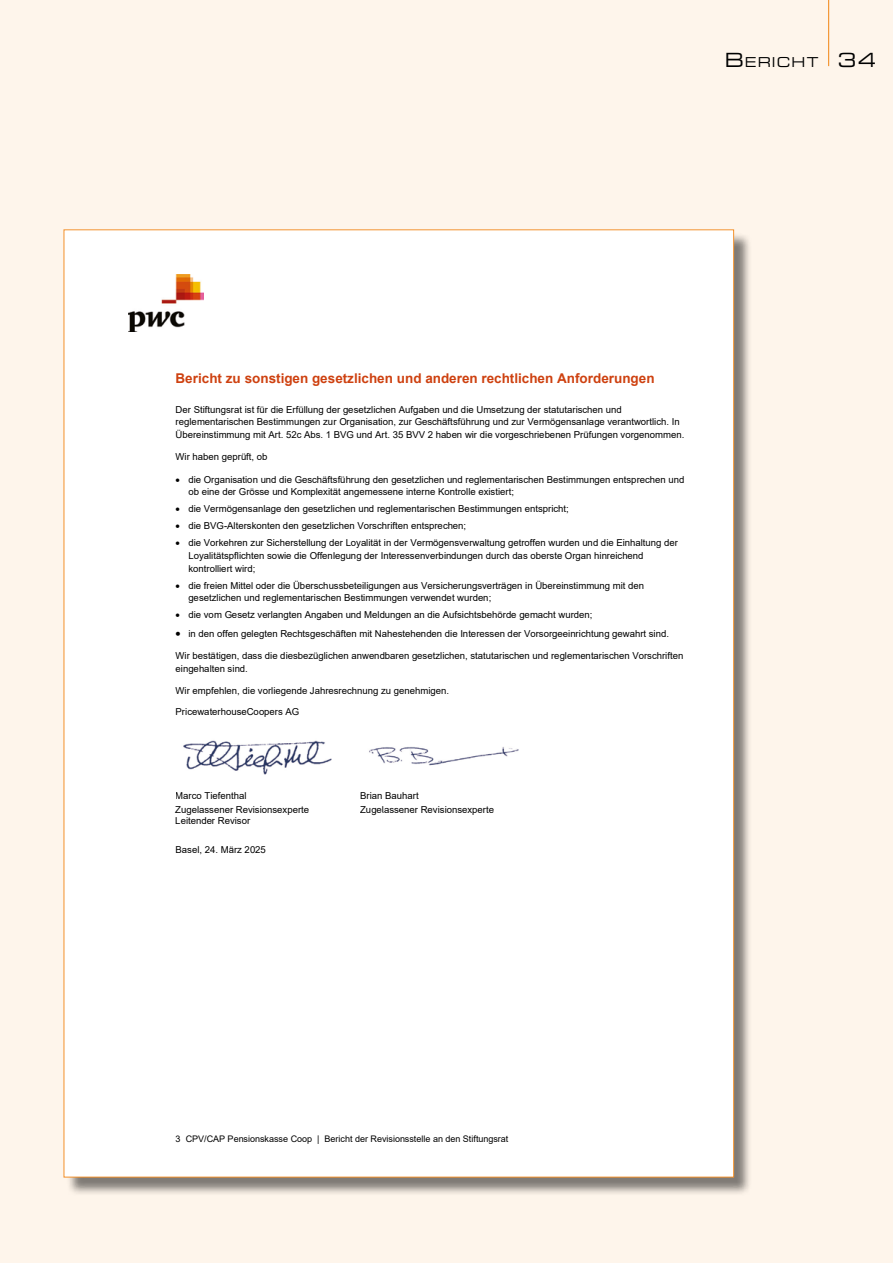
<style>
.page{position:relative;width:893px;height:1263px;background:#fef5eb}
.page>*{position:absolute;margin:0;border:0;box-sizing:border-box;transform-origin:0 0}
.t1{font:expanded 13.65px "Square 721 BT";letter-spacing:.085em;color:#000}
.t2{font:700 13.5px "Arial";color:#ce4110}
.t3{font:9.6px/12.9px "Arial";letter-spacing:-.005em;color:#000}
.t4{font:9px "Arial";letter-spacing:-.005em;color:#000}
.s1{font-size:19.5px}
</style>
<div class="page">
<hr style="left:828px;top:0;width:1px;height:66px;background:#f3912b">
<div style="left:66px;top:232px;width:686px;height:964px;background:#000;opacity:.5"></div>
<div style="left:64px;top:230px;width:670px;height:947px;background:#fff"></div>
<img style="left:128px;top:275px;width:75px;height:57px">
<img style="left:369px;top:747px;width:150px;height:19px">
<img style="left:183px;top:740px;width:149px;height:35px">
<h1 class="t1" style="left:725px;top:53px;width:153px"><span class="s1">B</span>ERICHT <span class="s1">34</span></h1>
<h2 class="t2" style="left:176px;top:369px;width:480px">Bericht zu sonstigen gesetzlichen und anderen rechtlichen Anforderungen</h2>
<p class="t3" style="left:176px;top:403px;width:510px">Der Stiftungsrat ist für die Erfüllung der gesetzlichen Aufgaben und die Umsetzung der statutarischen und reglementarischen Bestimmungen zur Organisation, zur Geschäftsführung und zur Vermögensanlage verantwortlich. In<br>Übereinstimmung mit Art. 52c Abs. 1 BVG und Art. 35 BVV 2 haben wir die vorgeschriebenen Prüfungen vorgenommen.</p>
<p class="t3" style="left:176px;top:450px;width:93px">Wir haben geprüft, ob</p>
<p class="t3" style="left:188px;top:473px;width:498px">die Organisation und die Geschäftsführung den gesetzlichen und reglementarischen Bestimmungen entsprechen und ob eine der Grösse und Komplexität angemessene interne Kontrolle existiert;</p>
<p class="t3" style="left:188px;top:500px;width:491px;line-height:16.8px">die Vermögensanlage den gesetzlichen und reglementarischen Bestimmungen entspricht;<br>die BVG-Alterskonten den gesetzlichen Vorschriften entsprechen;<br>die Vorkehren zur Sicherstellung der Loyalität in der Vermögensverwaltung getroffen wurden und die Einhaltung der</p>
<p class="t3" style="left:188px;top:549px;width:457px">Loyalitätspflichten sowie die Offenlegung der Interessenverbindungen durch das oberste Organ hinreichend kontrolliert wird;</p>
<p class="t3" style="left:188px;top:579px;width:457px">die freien Mittel oder die Überschussbeteiligungen aus Versicherungsverträgen in Übereinstimmung mit den gesetzlichen und reglementarischen Bestimmungen verwendet wurden;</p>
<p class="t3" style="left:188px;top:606px;width:482px;line-height:18.6px">die vom Gesetz verlangten Angaben und Meldungen an die Aufsichtsbehörde gemacht wurden;<br>in den offen gelegten Rechtsgeschäften mit Nahestehenden die Interessen der Vorsorgeeinrichtung gewahrt sind.</p>
<p class="t3" style="left:176px;top:649px;width:509px">Wir bestätigen, dass die diesbezüglichen anwendbaren gesetzlichen, statutarischen und reglementarischen Vorschriften eingehalten sind.</p>
<p class="t3" style="left:176px;top:684px;width:275px">Wir empfehlen, die vorliegende Jahresrechnung zu genehmigen.</p>
<p class="t3" style="left:176px;top:705px;width:125px">PricewaterhouseCoopers AG</p>
<p class="t3" style="left:175px;top:789px;width:135px;line-height:14px">Marco Tiefenthal<br>Zugelassener Revisionsexperte</p>
<p class="t3" style="left:175px;top:814px;width:76px">Leitender Revisor</p>
<p class="t3" style="left:176px;top:843px;width:92px">Basel, 24. März 2025</p>
<p class="t3" style="left:360px;top:789px;width:135px;line-height:14px">Brian Bauhart<br>Zugelassener Revisionsexperte</p>
<p class="t4" style="left:176px;top:1133px;width:334px">3 CPV/CAP Pensionskasse Coop | Bericht der Revisionsstelle an den Stiftungsrat</p>
</div>
